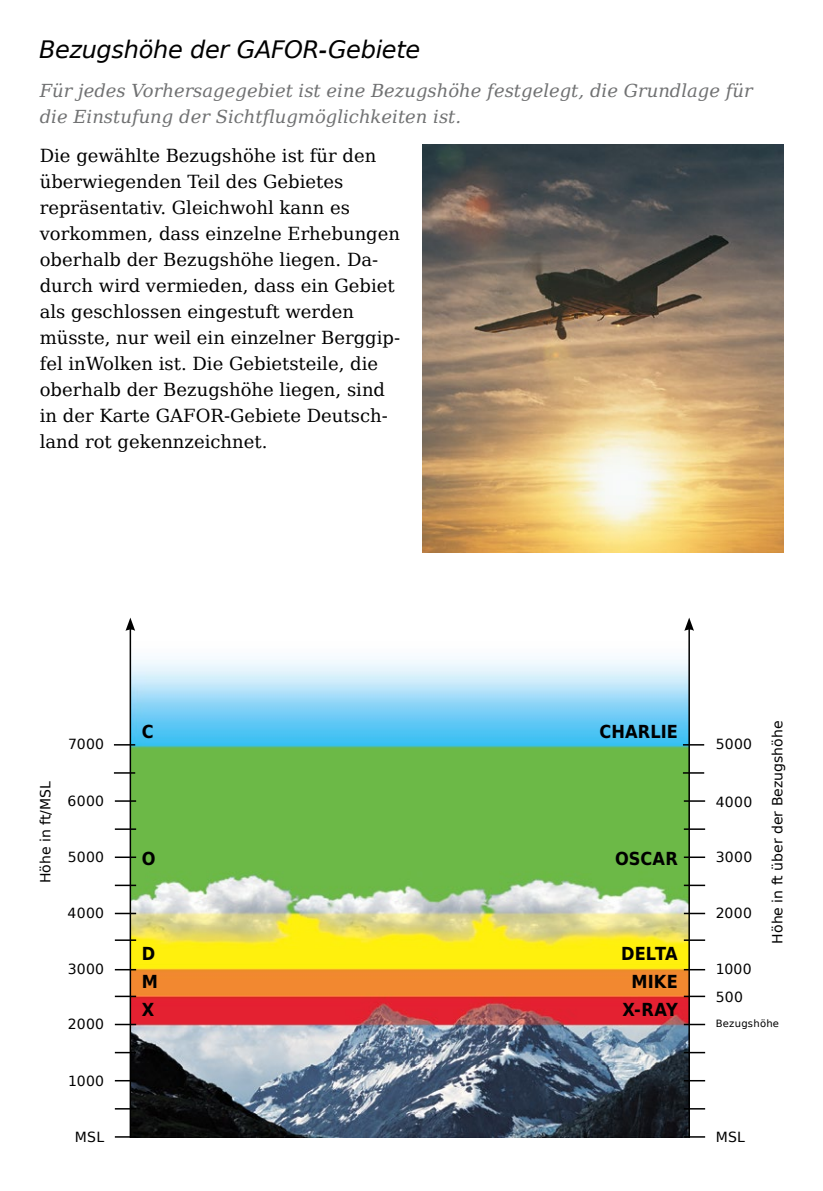
<style>
.page{position:relative;width:823px;height:1191px;background:#fff}
.page>*{position:absolute;margin:0;border:0;box-sizing:border-box;transform-origin:0 0}
.t1{font:italic 24px "DejaVu Sans";letter-spacing:-.015em;color:#000}
.t2{font:18px/26px "DejaVu Serif";color:#000}
.t3{font:italic 18px/26px "DejaVu Serif";color:#707172}
.t4{font:700 18px/28.4px "DejaVu Sans Condensed";color:#000;text-align:center}
.t5{font:14px "DejaVu Sans";letter-spacing:.01em;color:#000}
.t6{font:10px "DejaVu Sans";letter-spacing:.025em;color:#000}
</style>
<div class="page">
<img style="left:131px;top:641px;width:557px;height:496px">
<hr style="left:129px;top:628px;width:2px;height:509px;background:#000">
<svg style="left:125px;top:617px;width:10px;height:14px"></svg>
<hr style="left:688px;top:628px;width:1px;height:509px;background:#000">
<svg style="left:684px;top:617px;width:9px;height:14px"></svg>
<hr style="left:115px;top:1023px;width:21px;height:2px;background:#000">
<hr style="left:683px;top:1023px;width:21px;height:2px;background:#000">
<hr style="left:115px;top:995px;width:21px;height:2px;background:#000">
<hr style="left:683px;top:995px;width:21px;height:2px;background:#000">
<svg style="left:115px;top:969px;width:21px;height:1px"></svg>
<svg style="left:683px;top:969px;width:21px;height:1px"></svg>
<hr style="left:115px;top:939px;width:21px;height:2px;background:#000">
<hr style="left:683px;top:939px;width:21px;height:2px;background:#000">
<hr style="left:115px;top:912px;width:21px;height:2px;background:#000">
<hr style="left:683px;top:912px;width:21px;height:2px;background:#000">
<hr style="left:115px;top:884px;width:21px;height:2px;background:#000">
<hr style="left:683px;top:884px;width:21px;height:2px;background:#000">
<hr style="left:115px;top:856px;width:21px;height:2px;background:#000">
<hr style="left:683px;top:856px;width:21px;height:2px;background:#000">
<hr style="left:115px;top:828px;width:21px;height:2px;background:#000">
<hr style="left:683px;top:828px;width:21px;height:2px;background:#000">
<hr style="left:115px;top:800px;width:21px;height:2px;background:#000">
<hr style="left:683px;top:800px;width:21px;height:2px;background:#000">
<svg style="left:114px;top:772px;width:21px;height:1px"></svg>
<svg style="left:682px;top:772px;width:21px;height:1px"></svg>
<svg style="left:114px;top:744px;width:21px;height:1px"></svg>
<svg style="left:682px;top:744px;width:21px;height:1px"></svg>
<svg style="left:115px;top:1136px;width:21px;height:1px"></svg>
<svg style="left:683px;top:1136px;width:21px;height:1px"></svg>
<svg style="left:115px;top:1080px;width:21px;height:1px"></svg>
<svg style="left:683px;top:1080px;width:21px;height:1px"></svg>
<svg style="left:115px;top:1108px;width:21px;height:1px"></svg>
<svg style="left:683px;top:1108px;width:21px;height:1px"></svg>
<hr style="left:115px;top:1051px;width:21px;height:2px;background:#000">
<hr style="left:683px;top:1051px;width:21px;height:2px;background:#000">
<img style="left:422px;top:144px;width:360px;height:408px">
<h1 class="t1" style="left:39px;top:32px;width:382px">Bezugshöhe der GAFOR-Gebiete</h1>
<p class="t3" style="left:40px;top:77px;width:714px">Für jedes Vorhersagegebiet ist eine Bezugshöhe festgelegt, die Grundlage für die Einstufung der Sichtflugmöglichkeiten ist.</p>
<p class="t2" style="left:40px;top:142px;width:362px">Die gewählte Bezugshöhe ist für den überwiegenden Teil des Gebietes repräsentativ. Gleichwohl kann es vorkommen, dass einzelne Erhebungen oberhalb der Bezugshöhe liegen. Da&shy;durch wird vermieden, dass ein Gebiet als geschlossen eingestuft werden müsste, nur weil ein einzelner Berggip&shy;fel inWolken ist. Die Gebietsteile, die oberhalb der Bezugshöhe liegen, sind in der Karte GAFOR-Gebiete Deutsch&shy;land rot gekennzeichnet.</p>
<p class="t5" style="left:34px;top:883px;width:103px;rotate:-90deg">Höhe in ft/MSL</p>
<p class="t5" style="left:68px;top:733px;width:37px">7000</p>
<p class="t4" style="left:142px;top:716px;width:13px">C</p>
<p class="t4" style="left:599px;top:716px;width:80px">CHARLIE</p>
<p class="t5" style="left:715px;top:733px;width:38px">5000</p>
<p class="t5" style="left:68px;top:790px;width:38px">6000</p>
<p class="t5" style="left:715px;top:791px;width:38px">4000</p>
<p class="t5" style="left:68px;top:845px;width:38px">5000</p>
<p class="t4" style="left:142px;top:844px;width:15px">O</p>
<p class="t4" style="left:614px;top:844px;width:64px">OSCAR</p>
<p class="t5" style="left:715px;top:845px;width:38px">3000</p>
<p class="t5" style="left:68px;top:901px;width:38px">4000</p>
<p class="t5" style="left:715px;top:901px;width:38px">2000</p>
<p class="t4" style="left:621px;top:938px;width:58px">DELTA<br>MIKE<br>X-RAY</p>
<p class="t4" style="left:142px;top:938px;width:18px;text-align:left">D<br>M<br>X</p>
<p class="t5" style="left:68px;top:958px;width:38px">3000</p>
<p class="t5" style="left:715px;top:958px;width:38px">1000</p>
<p class="t5" style="left:715px;top:985px;width:29px">500</p>
<p class="t5" style="left:765px;top:943px;width:224px;rotate:-90deg">Höhe in ft über der Bezugshöhe</p>
<p class="t5" style="left:68px;top:1012px;width:38px">2000</p>
<p class="t5" style="left:68px;top:1069px;width:38px">1000</p>
<p class="t6" style="left:715px;top:1015px;width:65px">Bezugshöhe</p>
<p class="t5" style="left:75px;top:1125px;width:31px">MSL</p>
<p class="t5" style="left:715px;top:1125px;width:31px">MSL</p>
</div>
